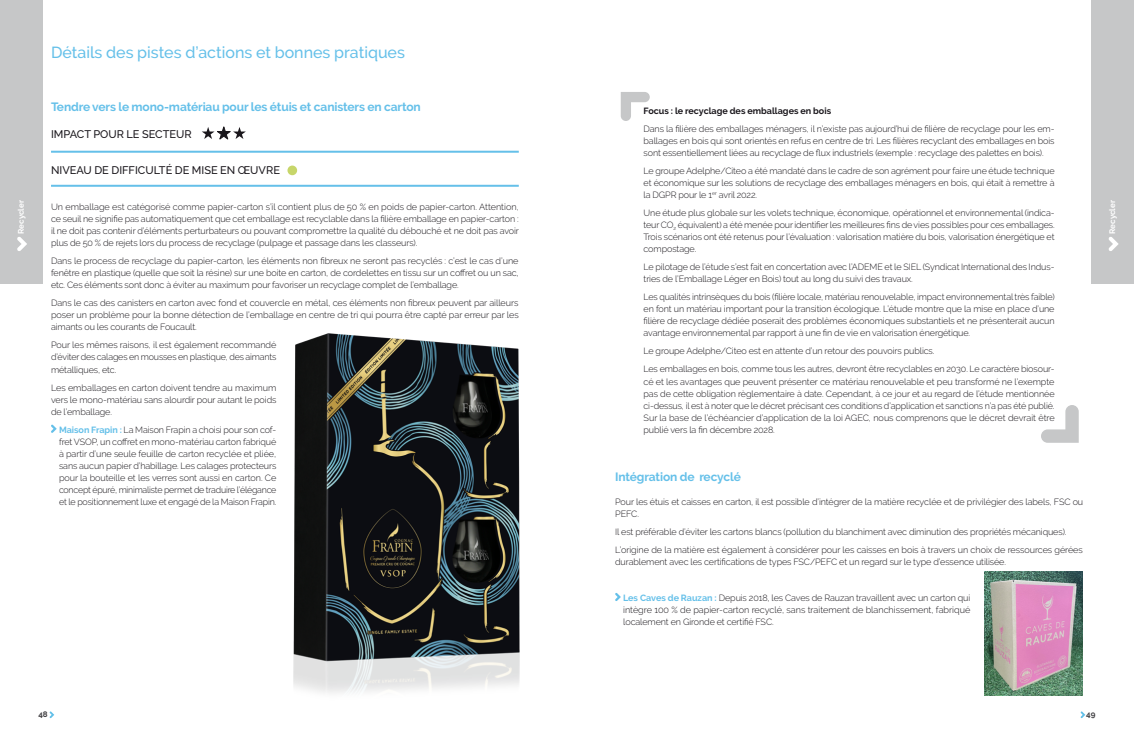
<style>
.page{position:relative;width:1134px;height:738px;background:#fff}
.page>*{position:absolute;margin:0;border:0;box-sizing:border-box;transform-origin:0 0}
.t1{font:500 16px "Raleway";color:#65c0e9}
.t2{font:700 12px "Raleway";letter-spacing:-.01em;color:#65c0e9}
.t3{font:500 11px "Raleway";color:#1a171c}
.t4{font:300 9px/12px "Raleway";letter-spacing:-.01em;color:#1a171c;text-align:justify}
.t5{font:700 9px "Raleway";color:#1a171c}
.t6{font:700 8px "Raleway";letter-spacing:-.005em;color:#fff}
.t7{font:700 8px "Raleway";color:#3e3d40}
.s1{font-weight:700;color:#65c0e9}
</style>
<div class="page">
<div style="left:1091px;top:0;width:43px;height:283px;background:#c6c7c8"></div>
<div style="left:0;top:0;width:43px;height:283px;background:#c6c7c8"></div>
<svg style="left:1108px;top:237px;width:11px;height:14px"></svg>
<svg style="left:17px;top:237px;width:10px;height:14px"></svg>
<svg style="left:202px;top:126px;width:44px;height:14px"></svg>
<div style="left:287px;top:165px;width:10px;height:10px;background:#c7d66a;border-radius:50%"></div>
<svg style="left:51px;top:424px;width:6px;height:8px"></svg>
<hr style="left:51px;top:151px;width:468px;height:2px;background:#65c0e9">
<hr style="left:51px;top:185px;width:468px;height:2px;background:#65c0e9">
<img style="left:293px;top:333px;width:227px;height:360px">
<svg style="left:615px;top:593px;width:6px;height:7px"></svg>
<svg style="left:621px;top:92px;width:29px;height:29px"></svg>
<svg style="left:1041px;top:405px;width:38px;height:37px"></svg>
<img style="left:984px;top:571px;width:99px;height:123px">
<svg style="left:1080px;top:711px;width:5px;height:6px"></svg>
<svg style="left:50px;top:711px;width:4px;height:6px"></svg>
<h1 class="t1" style="left:51px;top:43px;width:355px">Détails des pistes d’actions et bonnes pratiques</h1>
<h2 class="t2" style="left:51px;top:100px;width:371px">Tendre vers le mono-matériau pour les étuis et canisters en carton</h2>
<p class="t3" style="left:51px;top:128px;width:142px">IMPACT POUR LE SECTEUR</p>
<p class="t3" style="left:51px;top:164px;width:230px">NIVEAU DE DIFFICULTÉ DE MISE EN ŒUVRE</p>
<p class="t4" style="left:51px;top:201px;width:469px">Un emballage est catégorisé comme papier-carton s’il contient plus de 50 % en poids de papier-carton. Attention, ce seuil ne signifie pas automatiquement que cet emballage est recyclable dans la filière emballage en papier-carton : il ne doit pas contenir d’éléments perturbateurs ou pouvant compromettre la qualité du débouché et ne doit pas avoir plus de 50 % de rejets lors du process de recyclage (pulpage et passage dans les classeurs).</p>
<p class="t4" style="left:51px;top:255px;width:469px">Dans le process de recyclage du papier-carton, les éléments non fibreux ne seront pas recyclés : c’est le cas d’une fenêtre en plastique (quelle que soit la résine) sur une boite en carton, de cordelettes en tissu sur un coffret ou un sac, etc. Ces éléments sont donc à éviter au maximum pour favoriser un recyclage complet de l’emballage.</p>
<p class="t4" style="left:51px;top:297px;width:469px">Dans le cas des canisters en carton avec fond et couvercle en métal, ces éléments non fibreux peuvent par ailleurs poser un problème pour la bonne détection de l’emballage en centre de tri qui pourra être capté par erreur par les aimants ou les courants de Foucault.</p>
<p class="t4" style="left:51px;top:339px;width:227px">Pour les mêmes raisons, il est également recommandé d’éviter des calages en mousses en plastique, des aimants métalliques, etc.</p>
<p class="t4" style="left:51px;top:381px;width:227px">Les emballages en carton doivent tendre au maximum vers le mono-matériau sans alourdir pour autant le poids de l’emballage.</p>
<p class="t4" style="left:59px;top:423px;width:219px"><span class="s1">Maison Frapin :</span> La Maison Frapin a choisi pour son cof&shy;fret VSOP, un coffret en mono-matériau carton fabriqué à partir d’une seule feuille de carton recyclée et pliée, sans aucun papier d’habillage. Les calages protecteurs pour la bouteille et les verres sont aussi en carton. Ce concept épuré, minimaliste permet de traduire l’élégance et le positionnement luxe et engagé de la Maison Frapin.</p>
<p class="t5" style="left:643px;top:106px;width:189px">Focus : le recyclage des emballages en bois</p>
<p class="t4" style="left:643px;top:123px;width:413px">Dans la filière des emballages ménagers, il n’existe pas aujourd’hui de filière de recyclage pour les em&shy;ballages en bois qui sont orientés en refus en centre de tri. Les filières recyclant des emballages en bois sont essentiellement liées au recyclage de flux industriels (exemple : recyclage des palettes en bois).</p>
<p class="t4" style="left:643px;top:165px;width:413px">Le groupe Adelphe/Citeo a été mandaté dans le cadre de son agrément pour faire une étude technique et économique sur les solutions de recyclage des emballages ménagers en bois, qui était à remettre à la DGPR pour le 1<sup>er</sup> avril 2022.</p>
<p class="t4" style="left:643px;top:207px;width:413px">Une étude plus globale sur les volets technique, économique, opérationnel et environnemental (indica&shy;teur CO<sub>2</sub> équivalent) a été menée pour identifier les meilleures fins de vies possibles pour ces emballages.<br>Trois scénarios ont été retenus pour l’évaluation : valorisation matière du bois, valorisation énergétique et compostage.</p>
<p class="t4" style="left:643px;top:261px;width:413px">Le pilotage de l’étude s’est fait en concertation avec l’ADEME et le SIEL (Syndicat International des Indus&shy;tries de l’Emballage Léger en Bois) tout au long du suivi des travaux.</p>
<p class="t4" style="left:643px;top:291px;width:413px">Les qualités intrinsèques du bois (filière locale, matériau renouvelable, impact environnemental très faible) en font un matériau important pour la transition écologique. L’étude montre que la mise en place d’une filière de recyclage dédiée poserait des problèmes économiques substantiels et ne présenterait aucun avantage environnemental par rapport à une fin de vie en valorisation énergétique.</p>
<p class="t4" style="left:643px;top:342px;width:413px;line-height:18px">Le groupe Adelphe/Citeo est en attente d’un retour des pouvoirs publics.<br>Les emballages en bois, comme tous les autres, devront être recyclables en 2030. Le caractère biosour-</p>
<p class="t4" style="left:643px;top:375px;width:413px">cé et les avantages que peuvent présenter ce matériau renouvelable et peu transformé ne l’exempte pas de cette obligation règlementaire à date. Cependant, à ce jour et au regard de l’étude mentionnée ci-dessus, il est à noter que le décret précisant ces conditions d’application et sanctions n’a pas été publié.<br>Sur la base de l’échéancier d’application de la loi AGEC, nous comprenons que le décret devrait être publié vers la fin décembre 2028.</p>
<p class="t6" style="left:16px;top:234px;width:35px;rotate:-90deg">Recycler</p>
<p class="t6" style="left:1108px;top:234px;width:35px;rotate:-90deg">Recycler</p>
<h2 class="t2" style="left:615px;top:469px;width:127px">Intégration de recyclé</h2>
<p class="t4" style="left:615px;top:495px;width:470px">Pour les étuis et caisses en carton, il est possible d’intégrer de la matière recyclée et de privilégier des labels, FSC ou<br>PEFC.</p>
<p class="t4" style="left:615px;top:522px;width:469px;line-height:18px">Il est préférable d’éviter les cartons blancs (pollution du blanchiment avec diminution des propriétés mécaniques).<br>L’origine de la matière est également à considérer pour les caisses en bois à travers un choix de ressources gérées</p>
<p class="t4" style="left:615px;top:555px;width:392px">durablement avec les certifications de types FSC/PEFC et un regard sur le type d’essence utilisée.</p>
<p class="t4" style="left:623px;top:591px;width:349px"><span class="s1">Les Caves de Rauzan :</span> Depuis 2018, les Caves de Rauzan travaillent avec un carton qui intègre 100 % de papier-carton recyclé, sans traitement de blanchissement, fabriqué localement en Gironde et certifié FSC.</p>
<p class="t7" style="left:38px;top:709px;width:11px">48</p>
<p class="t7" style="left:1086px;top:709px;width:11px">49</p>
</div>
